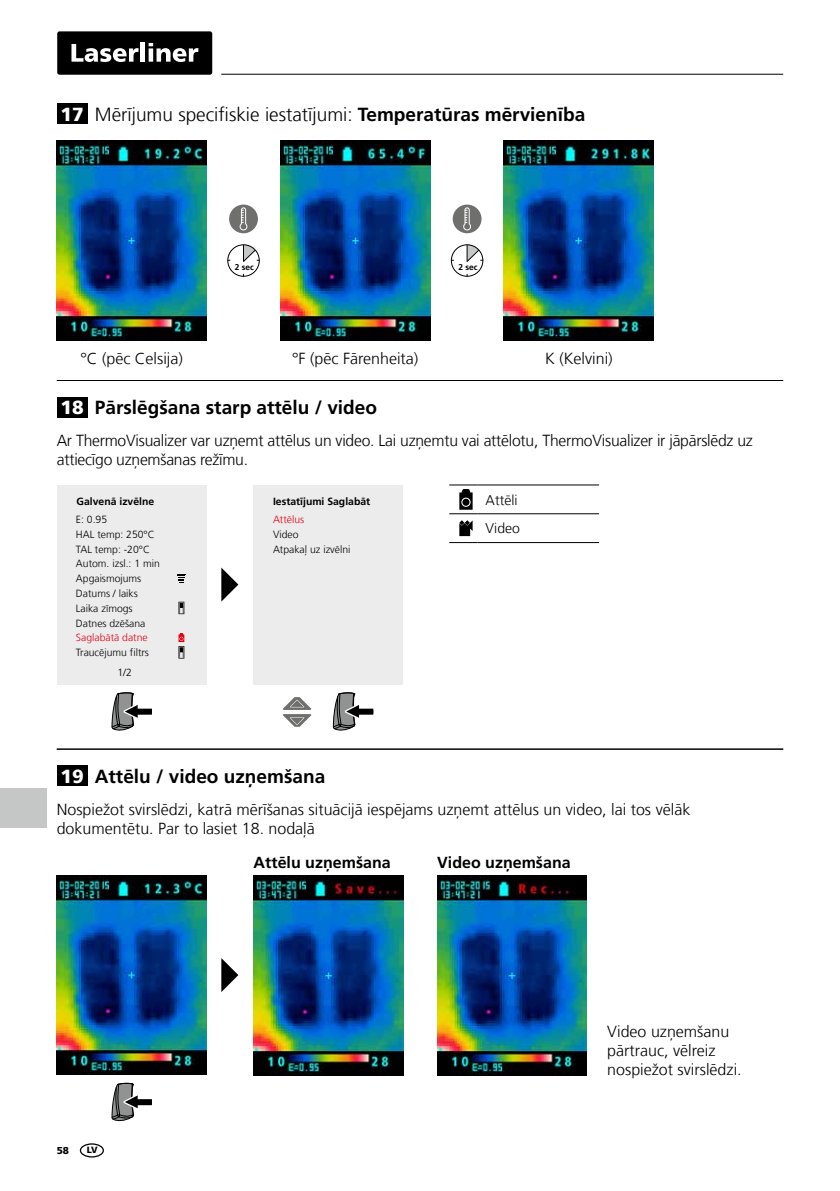
<style>
.page{position:relative;width:840px;height:1191px;background:#fff}
.page>*{position:absolute;margin:0;border:0;box-sizing:border-box;transform-origin:0 0}
.t1{font:300 19px "Frutiger LT Com";color:#000}
.t2{font:700 19px "Frutiger LT Com";color:#000}
.t3{font:900 19px "Frutiger LT Com";color:#fff}
.t4{font:300 16px/19.2px "Frutiger LT Com";color:#000}
.t5{font:700 16px "Frutiger LT Com";color:#000}
.t6{font:300 14px/28.8px "Frutiger LT Com";color:#000}
.t7{font:300 10.4px/14.8px "Frutiger LT Com";color:#000}
.t8{font:700 10.4px "Frutiger LT Com";color:#000}
.t9{font:300 10.4px "Frutiger LT Com";color:#e3000f}
.t10{font:900 10px "Frutiger LT Com";color:#000}
.t11{font:900 9px "Frutiger LT Com";color:#000}
.t12{font:700 8.4px "Frutiger LT Com";color:#000}
.s1{font-weight:700}
</style>
<div class="page">
<hr style="left:221px;top:74px;width:561px;height:1px;background:#000">
<div style="left:57px;top:31px;width:155px;height:44px;background:#000;border-radius:2px"></div>
<svg style="left:71px;top:44px;width:67px;height:18px"></svg>
<hr style="left:141px;top:43px;width:4px;height:19px;background:#fff">
<svg style="left:148px;top:43px;width:50px;height:19px"></svg>
<div style="left:57px;top:765px;width:30px;height:21px;background:#000"></div>
<div style="left:57px;top:485px;width:149px;height:199px;background:#ececed"></div>
<svg style="left:112px;top:692px;width:40px;height:39px"></svg>
<svg style="left:221px;top:567px;width:17px;height:34px"></svg>
<div style="left:253px;top:485px;width:150px;height:199px;background:#ececed"></div>
<svg style="left:333px;top:692px;width:40px;height:39px"></svg>
<svg style="left:283px;top:697px;width:28px;height:30px"></svg>
<div style="left:57px;top:397px;width:30px;height:20px;background:#000"></div>
<svg style="left:459px;top:520px;width:13px;height:16px"></svg>
<hr style="left:57px;top:748px;width:725px;height:1px;background:#000">
<img style="left:57px;top:875px;width:149px;height:200px">
<svg style="left:112px;top:1082px;width:40px;height:39px"></svg>
<svg style="left:221px;top:958px;width:17px;height:34px"></svg>
<img style="left:253px;top:875px;width:150px;height:200px">
<img style="left:437px;top:875px;width:149px;height:200px">
<hr style="left:57px;top:380px;width:725px;height:1px;background:#000">
<div style="left:57px;top:103px;width:30px;height:21px;background:#000"></div>
<img style="left:57px;top:141px;width:149px;height:199px">
<img style="left:280px;top:141px;width:150px;height:199px">
<img style="left:503px;top:141px;width:150px;height:199px">
<div style="left:229px;top:204px;width:29px;height:29px;background:#6f6f6e;border-radius:50%"></div>
<svg style="left:239px;top:207px;width:9px;height:24px"></svg>
<div style="left:227px;top:244px;width:32px;height:33px;border:1px solid #000;border-radius:50%"></div>
<svg style="left:243px;top:245px;width:16px;height:17px"></svg>
<div style="left:452px;top:204px;width:29px;height:29px;background:#6f6f6e;border-radius:50%"></div>
<svg style="left:463px;top:207px;width:8px;height:24px"></svg>
<div style="left:450px;top:244px;width:33px;height:33px;border:1px solid #000;border-radius:50%"></div>
<svg style="left:466px;top:245px;width:17px;height:17px"></svg>
<div style="left:80px;top:1143px;width:24px;height:14px;border:1px solid #000;border-radius:50%"></div>
<div style="left:0;top:788px;width:46px;height:39px;background:#c5c6c6"></div>
<svg style="left:177px;top:574px;width:8px;height:9px"></svg>
<svg style="left:178px;top:601px;width:6px;height:13px"></svg>
<svg style="left:179px;top:603px;width:4px;height:10px"></svg>
<svg style="left:178px;top:633px;width:6px;height:24px"></svg>
<hr style="left:477px;top:484px;width:121px;height:1px;background:#000">
<svg style="left:449px;top:484px;width:28px;height:30px"></svg>
<hr style="left:477px;top:513px;width:121px;height:1px;background:#000">
<svg style="left:449px;top:542px;width:28px;height:1px"></svg>
<hr style="left:477px;top:542px;width:121px;height:1px;background:#000">
<p class="t3" style="left:60px;top:103px;width:25px">17</p>
<p class="t1" style="left:95px;top:103px;width:491px">Mērījumu specifiskie iestatījumi: <span class="s1">Temperatūras mērvienība</span></p>
<p class="t12" style="left:235px;top:262px;width:21px">2 sec</p>
<p class="t12" style="left:458px;top:262px;width:21px">2 sec</p>
<p class="t4" style="left:80px;top:348px;width:104px">°C (pēc Celsija)</p>
<p class="t4" style="left:292px;top:348px;width:128px">°F (pēc Fārenheita)</p>
<p class="t4" style="left:544px;top:348px;width:69px">K (Kelvini)</p>
<p class="t2" style="left:95px;top:396px;width:283px">Pārslēgšana starp attēlu / video</p>
<p class="t4" style="left:57px;top:431px;width:697px">Ar ThermoVisualizer var uzņemt attēlus un video. Lai uzņemtu vai attēlotu, ThermoVisualizer ir jāpārslēdz uz attiecīgo uzņemšanas režīmu.</p>
<p class="t6" style="left:485px;top:485px;width:36px">Attēli<br>Video</p>
<p class="t3" style="left:60px;top:396px;width:25px">18</p>
<p class="t8" style="left:77px;top:495px;width:79px">Galvenā izvēlne</p>
<p class="t7" style="left:76px;top:512px;width:85px">E: 0.95<br>HAL temp: 250°C<br>TAL temp: -20°C<br>Autom. izsl.: 1 min<br>Apgaismojums<br>Datums / laiks<br>Laika zīmogs<br>Datnes dzēšana</p>
<p class="t9" style="left:76px;top:632px;width:73px">Saglabātā datne</p>
<p class="t7" style="left:117px;top:643px;width:33px;line-height:19.8px;text-indent:-41px">Traucējumu filtrs<br>1/2</p>
<p class="t8" style="left:273px;top:495px;width:99px">Iestatījumi Saglabāt</p>
<p class="t9" style="left:273px;top:513px;width:33px">Attēlus</p>
<p class="t7" style="left:273px;top:527px;width:79px">Video<br>Atpakaļ uz izvēlni</p>
<p class="t2" style="left:95px;top:765px;width:232px">Attēlu / video uzņemšana</p>
<p class="t4" style="left:57px;top:800px;width:634px">Nospiežot svirslēdzi, katrā mērīšanas situācijā iespējams uzņemt attēlus un video, lai tos vēlāk dokumentētu. Par to lasiet 18. nodaļā</p>
<p class="t5" style="left:253px;top:853px;width:138px">Attēlu uzņemšana</p>
<p class="t5" style="left:437px;top:853px;width:135px">Video uzņemšana</p>
<p class="t3" style="left:60px;top:764px;width:25px">19</p>
<p class="t10" style="left:57px;top:1144px;width:14px">58</p>
<p class="t11" style="left:87px;top:1144px;width:12px">LV</p>
<p class="t4" style="left:607px;top:1022px;width:136px">Video uzņemšanu pārtrauc, vēlreiz nospiežot svirslēdzi.</p>
</div>
